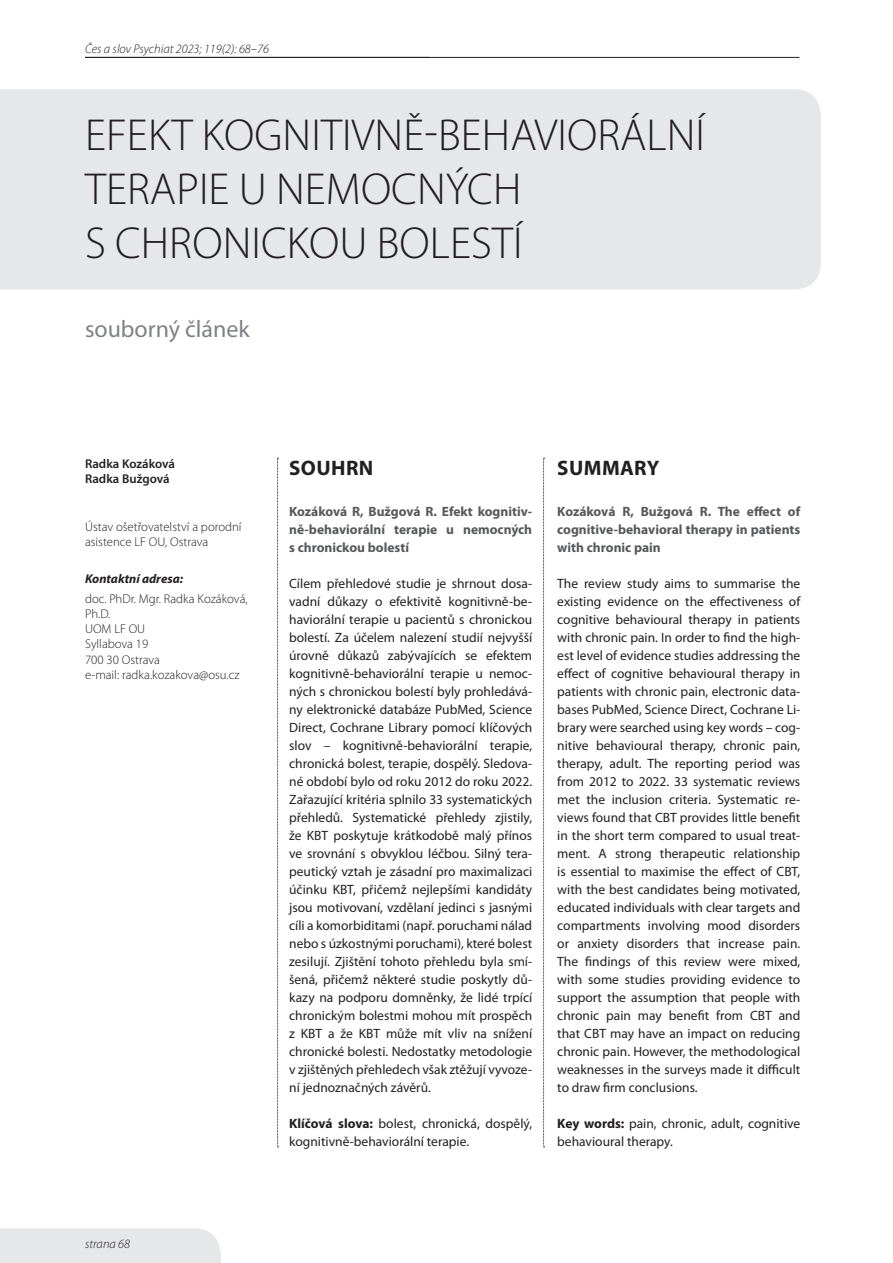
<style>
.page{position:relative;width:893px;height:1263px;background:#fff}
.page>*{position:absolute;margin:0;border:0;box-sizing:border-box;transform-origin:0 0}
.t1{font:300 45px/54px "Myriad Pro";color:#231f20}
.t2{font:24px "Myriad Pro";color:#808285}
.t3{font:700 21px "Myriad Pro";letter-spacing:.02em;color:#231f20}
.t4{font:13.5px/18px "Myriad Pro";color:#231f20;text-align:justify}
.t5{font:700 13.5px/18px "Myriad Pro";color:#57585a;text-align:justify}
.t6{font:300 12.75px/15.3px "Myriad Pro";color:#231f20}
.t7{font:italic 300 12.75px "Myriad Pro";color:#231f20}
.t8{font:600 12.75px/15.3px "Myriad Pro";color:#231f20}
.t9{font:italic 700 12.75px "Myriad Pro";color:#231f20}
.s1{font-weight:700}
</style>
<div class="page">
<hr style="left:85px;top:57px;width:714px;height:1px;background:#231f20">
<div style="left:0;top:1228px;width:221px;height:35px;background:#e6e7e9"></div>
<div style="left:0;top:89px;width:821px;height:200px;background:#e6e7e9"></div>
<svg style="left:543px;top:458px;width:2px;height:689px"></svg>
<svg style="left:277px;top:458px;width:2px;height:689px"></svg>
<p class="t7" style="left:85px;top:42px;width:185px">Čes a slov Psychiat 2023; 119(2): 68–76</p>
<h1 class="t1" style="left:85px;top:109px;width:622px">Efekt kognitivně-behaviorální terapie u nemo</h1>
<h1 class="t1" style="left:391px;top:163px;width:132px">cných</h1>
<h1 class="t1" style="left:85px;top:217px;width:228px">s chronickou</h1>
<h1 class="t1" style="left:377px;top:217px;width:46px">boles</h1>
<h1 class="t1" style="left:492px;top:217px;width:32px">tí</h1>
<h2 class="t2" style="left:85px;top:314px;width:166px">souborný článek</h2>
<p class="t8" style="left:85px;top:455px;width:91px">Radka Kozáková<br>Radka Bužgová</p>
<p class="t6" style="left:85px;top:519px;width:158px">Ústav ošetřovatelství a porodní asistence LF OU, Ostrava</p>
<p class="t9" style="left:85px;top:570px;width:100px">Kontaktní adresa:</p>
<p class="t6" style="left:85px;top:591px;width:164px">doc. PhDr. Mgr. Radka Kozáková,<br>Ph.D.<br>UOM LF OU<br>Syllabova 19<br>700 30 Ostrava<br>e-mail: radka.kozakova@osu.cz</p>
<p class="t7" style="left:85px;top:1237px;width:47px">strana 68</p>
<h3 class="t3" style="left:289px;top:454px;width:86px">Souhrn</h3>
<p class="t5" style="left:289px;top:502px;width:245px">Kozáková R, Bužgová R. Efekt kognitiv&shy;ně-behaviorální terapie u nemocných s chronickou bolestí</p>
<p class="t4" style="left:289px;top:574px;width:245px">Cílem přehledové studie je shrnout dosa&shy;vadní důkazy o efektivitě kognitivně-be&shy;haviorální terapie u pacientů s chronickou bolestí. Za účelem nalezení studií nejvyšší úrovně důkazů zabývajících se efektem kognitivně-behaviorální terapie u nemoc&shy;ných s chronickou bolestí byly prohledává&shy;ny elektronické databáze PubMed, Science Direct, Cochrane Library pomocí klíčových slov – kognitivně-behaviorální terapie, chronická bolest, terapie, dospělý. Sledova&shy;né období bylo od roku 2012 do roku 2022.<br>Zařazující kritéria splnilo 33 systematických přehledů. Systematické přehledy zjistily, že KBT poskytuje krátkodobě malý přínos ve srovnání s obvyklou léčbou. Silný tera&shy;peutický vztah je zásadní pro maximalizaci účinku KBT, přičemž nejlepšími kandidáty jsou motivovaní, vzdělaní jedinci s jasnými cíli a komorbiditami (např. poruchami nálad nebo s úzkostnými poruchami), které bolest zesilují. Zjištění tohoto přehledu byla smí&shy;šená, přičemž některé studie poskytly dů&shy;kazy na podporu domněnky, že lidé trpící chronickým bolestmi mohou mít prospěch z KBT a že KBT může mít vliv na snížení chronické bolesti. Nedostatky metodologie v zjištěných přehledech však ztěžují vyvoze&shy;ní jednoznačných závěrů.</p>
<p class="t4" style="left:289px;top:1114px;width:244px"><span class="s1">Klíčová slova:</span> bolest, chronická, dospělý, kognitivně-behaviorální terapie.</p>
<h3 class="t3" style="left:557px;top:454px;width:104px">Summary</h3>
<p class="t5" style="left:557px;top:502px;width:244px">Kozáková R, Bužgová R. The effect of cognitive-behavioral therapy in patients with chronic pain</p>
<p class="t4" style="left:557px;top:574px;width:245px">The review study aims to summarise the existing evidence on the effectiveness of cognitive behavioural therapy in patients with chronic pain. In order to find the high&shy;est level of evidence studies addressing the effect of cognitive behavioural therapy in patients with chronic pain, electronic data&shy;bases PubMed, Science Direct, Cochrane Li&shy;brary were searched using key words – cog&shy;nitive behavioural therapy, chronic pain, therapy, adult. The reporting period was from 2012 to 2022. 33 systematic reviews met the inclusion criteria. Systematic re&shy;views found that CBT provides little benefit in the short term compared to usual treat&shy;ment. A strong therapeutic relationship is essential to maximise the effect of CBT, with the best candidates being motivated, educated individuals with clear targets and compartments involving mood disorders or anxiety disorders that increase pain.<br>The findings of this review were mixed, with some studies providing evidence to support the assumption that people with chronic pain may benefit from CBT and that CBT may have an impact on reducing chronic pain. However, the methodological weaknesses in the surveys made it difficult to draw firm conclusions.</p>
<p class="t4" style="left:557px;top:1114px;width:244px"><span class="s1">Key words:</span> pain, chronic, adult, cognitive behavioural therapy.</p>
</div>
